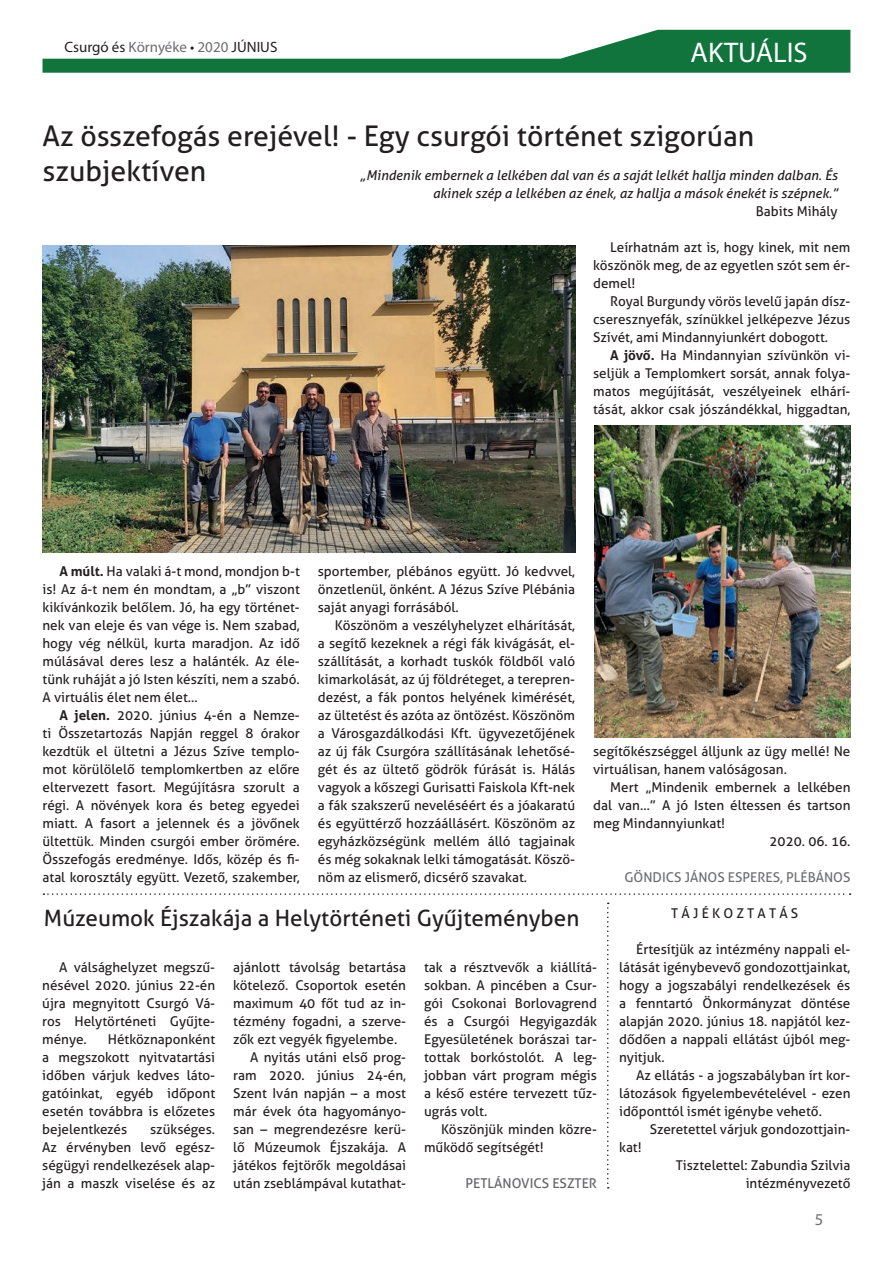
<style>
.page{position:relative;width:893px;height:1263px;background:#fff}
.page>*{position:absolute;margin:0;border:0;box-sizing:border-box;transform-origin:0 0}
.t1{font:28.5px/34.2px "Aller";color:#231f20}
.t2{font:28.5px "Myriad Pro";color:#fff}
.t3{font:22.5px "Aller";color:#231f20}
.t4{font:16.5px "Myriad Pro";color:#6c6d70}
.t5{font:15px "Myriad Pro";color:#231f20}
.t6{font:13.5px/18px "Aller";color:#231f20;text-align:justify}
.t7{font:italic 13.5px/18px "Aller";color:#231f20;text-align:right}
.t8{font:13.5px "Aller";color:#6c6d70}
.t9{font:13.5px "Aller";color:#636366}
.s1{color:#6c6d70}
.s2{font-weight:700}
</style>
<div class="page">
<svg style="left:43px;top:893px;width:808px;height:2px"></svg>
<svg style="left:607px;top:902px;width:2px;height:286px"></svg>
<svg style="left:43px;top:30px;width:807px;height:43px"></svg>
<img style="left:43px;top:246px;width:532px;height:307px">
<img style="left:594px;top:425px;width:256px;height:313px">
<p class="t5" style="left:64px;top:38px;width:214px">Csurgó és <span class="s1">Környéke</span> • <span class="s1">2020</span> JÚNIUS</p>
<h1 class="t2" style="left:691px;top:35px;width:118px">AKTUÁLIS</h1>
<h1 class="t1" style="left:43px;top:119px;width:713px">Az összefogás erejével! - Egy csurgói történet szigorúan szubjektíven</h1>
<p class="t7" style="left:360px;top:166px;width:479px">„Mindenik embernek a lelkében dal van és a saját lelkét hallja minden dalban. És akinek szép a lelkében az ének, az hallja a mások énekét is szépnek.”</p>
<p class="t6" style="left:756px;top:202px;width:83px">Babits Mihály</p>
<p class="t6" style="left:593px;top:238px;width:259px;text-indent:17px">Leírhatnám azt is, hogy kinek, mit nem köszönök meg, de az egyetlen szót sem ér&shy;demel!</p>
<p class="t6" style="left:593px;top:292px;width:259px;text-indent:17px">Royal Burgundy vörös levelű japán dísz&shy;cseresznyefák, színükkel jelképezve Jézus Szívét, ami Mindannyiunkért dobogott.</p>
<p class="t6" style="left:593px;top:346px;width:259px;text-indent:17px"><span class="s2">A jövő.</span> Ha Mindannyian szívünkön vi&shy;seljük a Templomkert sorsát, annak folya&shy;matos megújítását, veszélyeinek elhárí&shy;tását, akkor csak jószándékkal, higgadtan,</p>
<p class="t6" style="left:43px;top:562px;width:259px;text-indent:17px"><span class="s2">A múlt.</span> Ha valaki á-t mond, mondjon b-t is! Az á-t nem én mondtam, a „b” viszont kikívánkozik belőlem. Jó, ha egy történet&shy;nek van eleje és van vége is. Nem szabad, hogy vég nélkül, kurta maradjon. Az idő múlásával deres lesz a halánték. Az éle&shy;tünk ruháját a jó Isten készíti, nem a szabó.<br>A virtuális élet nem élet…</p>
<p class="t6" style="left:43px;top:706px;width:259px;text-indent:17px"><span class="s2">A jelen.</span> 2020. június 4-én a Nemze&shy;ti Összetartozás Napján reggel 8 órakor kezdtük el ültetni a Jézus Szíve templo&shy;mot körülölelő templomkertben az előre eltervezett fasort. Megújításra szorult a régi. A növények kora és beteg egyedei miatt. A fasort a jelennek és a jövőnek ültettük. Minden csurgói ember örömére.<br>Összefogás eredménye. Idős, közép és fi&shy;atal korosztály együtt. Vezető, szakember,</p>
<p class="t6" style="left:318px;top:562px;width:259px">sportember, plébános együtt. Jó kedvvel, önzetlenül, önként. A Jézus Szíve Plébánia saját anyagi forrásából.</p>
<p class="t6" style="left:318px;top:616px;width:259px;text-indent:17px">Köszönöm a veszélyhelyzet elhárítását, a segítő kezeknek a régi fák kivágását, el&shy;szállítását, a korhadt tuskók földből való kimarkolását, az új földréteget, a terepren&shy;dezést, a fák pontos helyének kimérését, az ültetést és azóta az öntözést. Köszönöm a Városgazdálkodási Kft. ügyvezetőjének az új fák Csurgóra szállításának lehetősé&shy;gét és az ültető gödrök fúrását is. Hálás vagyok a kőszegi Gurisatti Faiskola Kft-nek a fák szakszerű neveléséért és a jóakaratú és együttérző hozzáállásért. Köszönöm az egyházközségünk mellém álló tagjainak és még sokaknak lelki támogatását. Köszö&shy;nöm az elismerő, dicsérő szavakat.</p>
<p class="t6" style="left:593px;top:742px;width:259px">segítőkészséggel álljunk az ügy mellé! Ne virtuálisan, hanem valóságosan.</p>
<p class="t6" style="left:610px;top:778px;width:242px">Mert „Mindenik embernek a lelkében</p>
<p class="t6" style="left:593px;top:796px;width:259px">dal van…” A jó Isten éltessen és tartson</p>
<p class="t6" style="left:593px;top:814px;width:134px">meg Mindannyiunkat!</p>
<p class="t6" style="left:769px;top:832px;width:82px">2020. 06. 16.</p>
<p class="t8" style="left:624px;top:869px;width:227px">GÖNDICS JÁNOS ESPERES, PLÉBÁNOS</p>
<h2 class="t3" style="left:44px;top:904px;width:537px">Múzeumok Éjszakája a Helytörténeti Gyűjteményben</h2>
<p class="t6" style="left:42px;top:958px;width:174px;text-indent:17px">A válsághelyzet megszű&shy;nésével 2020. június 22-én újra megnyitott Csurgó Vá&shy;ros Helytörténeti Gyűjte&shy;ménye.</p>
<p class="t6" style="left:42px;top:1030px;width:174px;text-indent:65px">Hétköznaponként a megszokott nyitvatartási időben várjuk kedves láto&shy;gatóinkat, egyéb időpont esetén továbbra is előzetes bejelentkezés</p>
<p class="t6" style="left:42px;top:1120px;width:174px;text-indent:108px">szükséges.<br>Az érvényben levő egész&shy;ségügyi rendelkezések alap&shy;ján a maszk viselése és az</p>
<p class="t6" style="left:233px;top:958px;width:174px">ajánlott távolság betartása</p>
<p class="t6" style="left:233px;top:976px;width:174px">kötelező. Csoportok esetén</p>
<p class="t6" style="left:233px;top:994px;width:174px">maximum 40 főt tud az in-</p>
<p class="t6" style="left:233px;top:1012px;width:174px">tézmény fogadni, a szerve-</p>
<p class="t6" style="left:233px;top:1030px;width:166px">zők ezt vegyék figyelembe.</p>
<p class="t6" style="left:250px;top:1048px;width:157px">A nyitás utáni első prog-</p>
<p class="t6" style="left:233px;top:1066px;width:174px">ram 2020. június 24-én,</p>
<p class="t6" style="left:233px;top:1084px;width:174px">Szent Iván napján – a most</p>
<p class="t6" style="left:233px;top:1102px;width:174px">már évek óta hagyományo-</p>
<p class="t6" style="left:233px;top:1120px;width:174px">san – megrendezésre kerü-</p>
<p class="t6" style="left:233px;top:1138px;width:174px">lő Múzeumok Éjszakája. A</p>
<p class="t6" style="left:233px;top:1156px;width:174px">játékos fejtörők megoldásai</p>
<p class="t6" style="left:233px;top:1174px;width:174px">után zseblámpával kutathat-</p>
<p class="t6" style="left:424px;top:958px;width:174px">tak a résztvevők a kiállítá&shy;sokban. A pincében a Csur&shy;gói Csokonai Borlovagrend és a Csurgói Hegyigazdák Egyesületének borászai tar&shy;tottak borkóstolót. A leg&shy;jobban várt program mégis a késő estére tervezett tűz&shy;ugrás volt.</p>
<p class="t6" style="left:424px;top:1120px;width:174px;text-indent:17px">Köszönjük minden közre&shy;működő segítségét!</p>
<p class="t9" style="left:466px;top:1175px;width:133px">PETLÁNOVICS ESZTER</p>
<p class="t6" style="left:671px;top:904px;width:129px">T Á J É K O Z T A T Á S</p>
<p class="t6" style="left:619px;top:940px;width:233px;text-indent:17px">Értesítjük az intézmény nappali el&shy;látását igénybevevő gondozottjainkat, hogy a jogszabályi rendelkezések és a fenntartó Önkormányzat döntése alapján 2020. június 18. napjától kez&shy;dődően a nappali ellátást újból meg&shy;nyitjuk.</p>
<p class="t6" style="left:619px;top:1066px;width:233px;text-indent:17px">Az ellátás - a jogszabályban írt kor&shy;látozások figyelembevételével - ezen időponttól ismét igénybe vehető.</p>
<p class="t6" style="left:650px;top:1120px;width:202px">Szeretettel várjuk gondozottjain-</p>
<p class="t6" style="left:619px;top:1138px;width:24px">kat!</p>
<p class="t6" style="left:676px;top:1156px;width:176px;text-align:right">Tisztelettel: Zabundia Szilvia intézményvezető</p>
<p class="t4" style="left:815px;top:1209px;width:10px">5</p>
</div>
